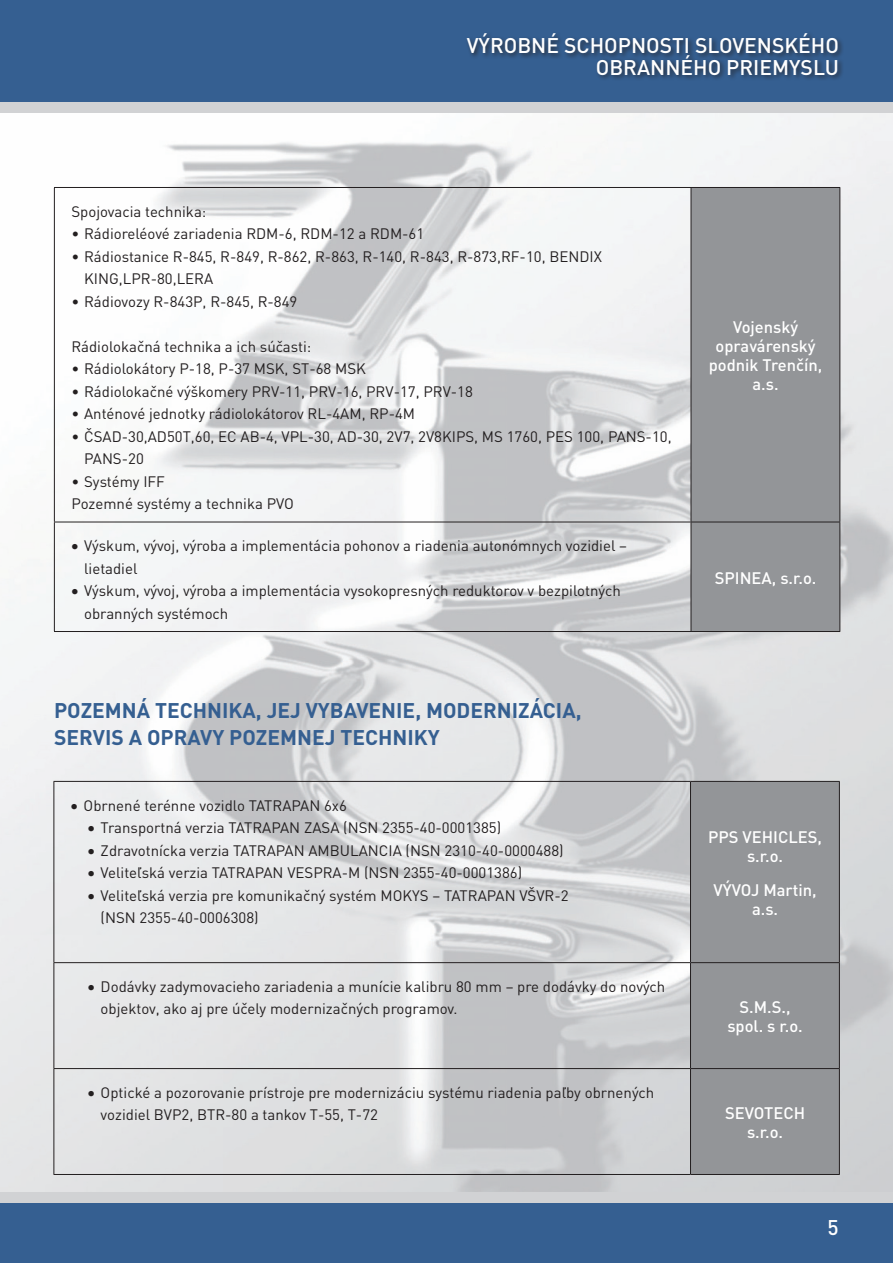
<style>
.page{position:relative;width:893px;height:1263px;background:#fff}
.page>*{position:absolute;margin:0;border:0;box-sizing:border-box;transform-origin:0 0}
.t1{font:700 21px/27px "DINCE";letter-spacing:.085em;color:#355f91}
.t2{font:500 21px/21px "DINCE";color:#fff;text-align:right}
.t3{font:500 16.5px/19px "DINCE";color:#fff;text-align:center}
.t4{font:15px/22.5px "DINCE";color:#231f20}
</style>
<div class="page">
<img style="left:0;top:113px;width:893px;height:1080px">
<div style="left:0;top:0;width:893px;height:103px;background:#355f91"></div>
<div style="left:0;top:102px;width:893px;height:11px;background:#d1d2d4"></div>
<div style="left:0;top:1203px;width:893px;height:60px;background:#355f91"></div>
<div style="left:465px;top:31px;width:379px;height:50px;background:#231f20;opacity:.75"></div>
<div style="left:0;top:1193px;width:893px;height:10px;background:#d1d2d4"></div>
<div style="left:692px;top:188px;width:147px;height:443px;background:#939598"></div>
<hr style="left:54px;top:187px;width:637px;height:1px;background:#231f20">
<hr style="left:54px;top:188px;width:1px;height:334px;background:#231f20">
<hr style="left:691px;top:187px;width:149px;height:1px;background:#231f20">
<hr style="left:691px;top:188px;width:1px;height:334px;background:#231f20">
<hr style="left:839px;top:188px;width:1px;height:334px;background:#231f20">
<hr style="left:54px;top:522px;width:637px;height:1px;background:#231f20">
<hr style="left:54px;top:522px;width:1px;height:109px;background:#231f20">
<hr style="left:691px;top:522px;width:149px;height:1px;background:#231f20">
<hr style="left:691px;top:522px;width:1px;height:109px;background:#231f20">
<hr style="left:839px;top:522px;width:1px;height:109px;background:#231f20">
<hr style="left:54px;top:631px;width:637px;height:1px;background:#231f20">
<hr style="left:691px;top:631px;width:149px;height:1px;background:#231f20">
<div style="left:691px;top:782px;width:148px;height:392px;background:#939598"></div>
<hr style="left:54px;top:781px;width:636px;height:1px;background:#231f20">
<hr style="left:54px;top:782px;width:1px;height:180px;background:#231f20">
<hr style="left:690px;top:781px;width:150px;height:1px;background:#231f20">
<hr style="left:690px;top:782px;width:1px;height:180px;background:#231f20">
<hr style="left:839px;top:782px;width:1px;height:180px;background:#231f20">
<hr style="left:54px;top:962px;width:636px;height:1px;background:#231f20">
<hr style="left:54px;top:963px;width:1px;height:105px;background:#231f20">
<hr style="left:690px;top:962px;width:150px;height:1px;background:#231f20">
<hr style="left:690px;top:963px;width:1px;height:105px;background:#231f20">
<hr style="left:839px;top:963px;width:1px;height:105px;background:#231f20">
<hr style="left:54px;top:1068px;width:636px;height:1px;background:#231f20">
<hr style="left:54px;top:1069px;width:1px;height:105px;background:#231f20">
<hr style="left:690px;top:1068px;width:150px;height:1px;background:#231f20">
<hr style="left:690px;top:1069px;width:1px;height:105px;background:#231f20">
<hr style="left:839px;top:1069px;width:1px;height:105px;background:#231f20">
<hr style="left:54px;top:1174px;width:636px;height:1px;background:#231f20">
<hr style="left:690px;top:1174px;width:150px;height:1px;background:#231f20">
<h1 class="t2" style="left:467px;top:35px;width:374px">Výrobné schopnosti slovenského obranného priemyslu</h1>
<p class="t4" style="left:71px;top:200px;width:136px">Spojovacia technika:</p>
<p class="t4" style="left:71px;top:222px;width:186px">• Rádioreléové zariadenia RDM</p>
<p class="t4" style="left:279px;top:222px;width:33px">-6, RDM</p>
<p class="t4" style="left:333px;top:222px;width:49px">-12 a RDM</p>
<p class="t4" style="left:402px;top:222px;width:24px">-61</p>
<p class="t4" style="left:84px;top:245px;width:519px;text-indent:-13px">• Rádiostanice R-845, R-849, R-862, R-863, R-140, R-843, R-873,RF-10, BENDIX<br>KI NG,LPR-80,LERA</p>
<p class="t4" style="left:71px;top:290px;width:228px">• Rádiovozy R-843P, R-845, R-849</p>
<p class="t4" style="left:71px;top:335px;width:241px">Rádiolokačná technika a ich súčasti:</p>
<p class="t4" style="left:71px;top:357px;width:296px">• Rádiolokátory P-18, P-37 MSK, ST-68 MSK</p>
<p class="t4" style="left:71px;top:380px;width:190px">• Rádiolokačné výškomery PRV</p>
<p class="t4" style="left:279px;top:380px;width:40px">-11, PRV</p>
<p class="t4" style="left:336px;top:380px;width:40px">-16, PRV</p>
<p class="t4" style="left:394px;top:380px;width:40px">-17, PRV</p>
<p class="t4" style="left:451px;top:380px;width:24px">-18</p>
<p class="t4" style="left:71px;top:402px;width:342px">• Anténové jednotky rádiolokátorov R L-4AM , RP-4M</p>
<p class="t4" style="left:84px;top:425px;width:589px;text-indent:-13px">• ČSAD-30,AD50T,60, EC AB-4, VPL-30, AD-30, 2V7, 2V8KIPS, MS 1760, PES 100, PANS-10,<br>PANS-20</p>
<p class="t4" style="left:71px;top:470px;width:224px">• Systémy IFF<br>Pozemné systémy a technika PVO</p>
<p class="t4" style="left:84px;top:534px;width:544px;text-indent:-13px">• Výskum, vývoj, výroba a implementácia pohonov a riadenia autonómnych vozidiel – lietadiel</p>
<p class="t4" style="left:84px;top:579px;width:538px;text-indent:-13px">• Výskum, vývoj, výroba a implementácia vysokopresných reduktorov v bezpilotných obranných systémoch</p>
<h1 class="t1" style="left:54px;top:696px;width:529px;text-indent:38px">EMNÁ TECH NIKA, J EJ VYBAVENIE, MODERNIZÁCIA,<br>SERVIS AOPRAVY POZEMNEJ TECH NIKY</h1>
<h1 class="t1" style="left:54px;top:696px;width:13px">POZ</h1>
<p class="t4" style="left:71px;top:794px;width:212px">• Obrnené terénne vozidlo TATRAPA</p>
<p class="t4" style="left:309px;top:794px;width:39px">N 6x6</p>
<p class="t4" style="left:88px;top:816px;width:175px">• Transportná verzia TATRAPA</p>
<p class="t4" style="left:289px;top:816px;width:213px">N ZASA (NSN 2355-40-0001385)</p>
<p class="t4" style="left:88px;top:839px;width:179px">• Zdravotnícka verzia TATRAPA</p>
<p class="t4" style="left:294px;top:839px;width:26px">N AMBU</p>
<p class="t4" style="left:350px;top:839px;width:37px">LANCIA</p>
<p class="t4" style="left:406px;top:839px;width:160px">(NSN 2310-40-0000488)</p>
<p class="t4" style="left:88px;top:861px;width:158px">• Veliteľská verzia TATRAPA</p>
<p class="t4" style="left:273px;top:861px;width:51px">N VESPRA</p>
<p class="t4" style="left:342px;top:861px;width:182px">-M (NSN 2355-40-0001386)</p>
<p class="t4" style="left:88px;top:884px;width:390px">• Veliteľská verzia pre komunikačný systém M OKYS – TATRAPA</p>
<p class="t4" style="left:505px;top:884px;width:25px">N VŠVR</p>
<p class="t4" style="left:554px;top:884px;width:16px">-2</p>
<p class="t4" style="left:101px;top:906px;width:160px">(NSN 2355-40-0006308)</p>
<p class="t4" style="left:101px;top:975px;width:566px;text-indent:-13px">• Dodávky zadymovacieho zariadenia a munície kalibru 80 mm – pre dodávky do nových objektov, ako aj pre účely modernizačných programov.</p>
<p class="t3" style="left:709px;top:317px;width:115px">Vojenský opravárenský podnik Trenčín, a.s.</p>
<p class="t3" style="left:715px;top:567px;width:11px">SPINEA</p>
<p class="t3" style="left:772px;top:567px;width:46px">, s.r.o.</p>
<p class="t3" style="left:708px;top:827px;width:11px">PPS</p>
<p class="t3" style="left:743px;top:827px;width:11px">VEHICLES</p>
<p class="t3" style="left:818px;top:827px;width:6px">,</p>
<p class="t3" style="left:747px;top:846px;width:38px">s.r.o.</p>
<p class="t3" style="left:713px;top:880px;width:11px">VÝVO</p>
<p class="t3" style="left:751px;top:880px;width:67px;text-align:left">J Martin, a.s.</p>
<p class="t3" style="left:727px;top:997px;width:77px">S.M.S., spol. s r.o.</p>
<p class="t4" style="left:101px;top:1081px;width:555px;text-indent:-13px">• Optické a pozorovanie prístroje pre modernizáciu systému riadenia paľby obrnených vozidiel BVP</p>
<p class="t4" style="left:182px;top:1103px;width:198px">2, BTR-80 a tankov T-55, T-72</p>
<p class="t3" style="left:725px;top:1103px;width:11px">SEVOTECH</p>
<p class="t3" style="left:747px;top:1122px;width:38px">s.r.o.</p>
<h1 class="t2" style="left:828px;top:1216px;width:13px">5</h1>
</div>
